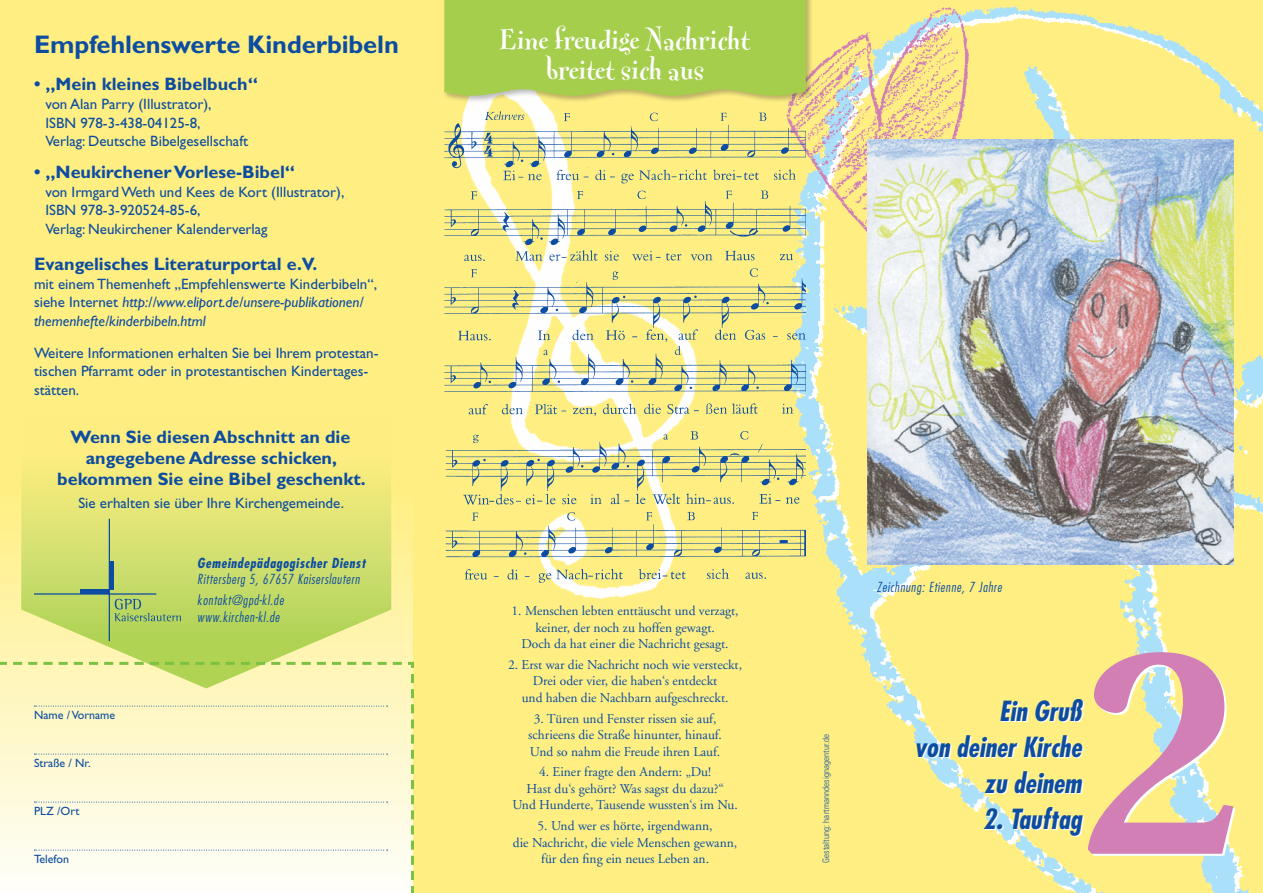
<style>
.page{position:relative;width:1263px;height:893px;background:#ffef83}
.page>*{position:absolute;margin:0;border:0;box-sizing:border-box;transform-origin:0 0}
.t1{font:700 30px "Fontesque";color:#fff}
.t2{font:italic 700 condensed 27px "Futura";color:#0d4da1}
.t3{font:700 25.5px "Gill Sans";letter-spacing:-.005em;color:#0d4da1}
.t4{font:700 18px/21px "Gill Sans";color:#0d4da1;text-align:center}
.t5{font:15px/18.8px "Gill Sans";color:#0d4da1}
.t6{font:italic 15px/18.8px "Gill Sans";color:#0d4da1}
.t7{font:13.5px/16.5px "Adobe Garamond";color:#0d4da1;text-align:center}
.t8{font:italic 300 condensed 13.5px/16.5px "Futura";letter-spacing:.05em;color:#0d4da1}
.t9{font:12px "Gill Sans";color:#0d4da1}
.t10{font:300 condensed 9px "Univers";letter-spacing:.01em;color:#0d4da1}
.s1{font-style:normal}
.s2{font-weight:700}
</style>
<div class="page">
<img style="left:806px;top:6px;width:457px;height:887px">
<svg style="left:21px;top:477px;width:370px;height:183px;background:#d5e072"></svg>
<svg style="left:0;top:660px;width:414px;height:233px;background:#fbf8d4"></svg>
<img style="left:787px;top:6px;width:200px;height:346px">
<img style="left:867px;top:139px;width:366px;height:426px">
<hr style="left:34px;top:593px;width:122px;height:2px;background:#0d4da1">
<hr style="left:109px;top:519px;width:1px;height:122px;background:#0d4da1">
<div style="left:81px;top:589px;width:28px;height:5px;background:#0d4da1"></div>
<div style="left:109px;top:561px;width:5px;height:28px;background:#0d4da1"></div>
<svg style="left:114px;top:599px;width:67px;height:22px"></svg>
<svg style="left:34px;top:706px;width:354px;height:1px"></svg>
<svg style="left:34px;top:754px;width:354px;height:1px"></svg>
<svg style="left:34px;top:802px;width:354px;height:1px"></svg>
<svg style="left:34px;top:850px;width:354px;height:1px"></svg>
<svg style="left:1088px;top:652px;width:147px;height:204px"></svg>
<img style="left:391px;top:103px;width:266px;height:539px">
<img style="left:444px;top:111px;width:362px;height:475px">
<div style="left:443px;top:0;width:370px;height:103px;background:#231f20;opacity:.3"></div>
<div style="left:444px;top:0;width:362px;height:96px;background:#a4ce4c"></div>
<p class="t3" style="left:34px;top:29px;width:366px">Empfehlenswerte Kinderbibeln</p>
<p class="t4" style="left:34px;top:73px;width:225px">• „Mein kleines Bibelbuch“</p>
<p class="t5" style="left:45px;top:94px;width:204px">von Alan Parry (Illustrator),<br>ISBN 978-3-438-04125-8,<br>Verlag: Deutsche Bibelgesellschaft</p>
<p class="t4" style="left:34px;top:161px;width:262px">• „Neukirchener Vorlese-Bibel“</p>
<p class="t5" style="left:45px;top:182px;width:300px">von Irmgard Weth und Kees de Kort (Illustrator),<br>ISBN 978-3-920524-85-6,<br>Verlag: Neukirchener Kalenderverlag</p>
<p class="t4" style="left:34px;top:253px;width:285px">Evangelisches Literaturportal e.V.</p>
<p class="t6" style="left:34px;top:274px;width:345px"><span class="s1">mit einem Themenheft „Empfehlenswerte Kinderbibeln“, siehe Internet</span> http://www.eliport.de/unsere-publikationen/ themenhefte/kinderbibeln.html</p>
<p class="t5" style="left:34px;top:343px;width:345px">Weitere Informationen erhalten Sie bei Ihrem protestan&shy;tischen Pfarramt oder in protestantischen Kindertages&shy;stätten.</p>
<p class="t4" style="left:57px;top:426px;width:310px">Wenn Sie diesen Abschnitt an die angegebene Adresse schicken, bekommen Sie eine Bibel geschenkt.</p>
<p class="t5" style="left:78px;top:494px;width:267px">Sie erhalten sie über Ihre Kirchengemeinde.</p>
<p class="t9" style="left:34px;top:708px;width:83px">Name / Vorname</p>
<p class="t9" style="left:34px;top:756px;width:58px">Straße / Nr.</p>
<p class="t9" style="left:34px;top:804px;width:47px">PLZ /Ort</p>
<p class="t9" style="left:34px;top:852px;width:37px">Telefon</p>
<p class="t8" style="left:197px;top:554px;width:170px"><span class="s2">Gemeindepädagogischer Dienst<br></span>Rittersberg 5, 67657 Kaiserslautern</p>
<p class="t8" style="left:197px;top:592px;width:88px">kontakt@gpd-kl.de www.kirchen-kl.de</p>
<p class="t1" style="left:499px;top:25px;width:253px">Eine freudige Nachricht</p>
<p class="t1" style="left:545px;top:55px;width:161px">breitet sich aus</p>
<p class="t7" style="left:511px;top:603px;width:229px">1. Menschen lebten enttäuscht und verzagt, keiner, der noch zu hoffen gewagt.<br>Doch da hat einer die Nachricht gesagt.</p>
<p class="t7" style="left:508px;top:657px;width:236px">2. Erst war die Nachricht noch wie versteckt,<br>Drei oder vier, die haben‘s entdeckt<br>und haben die Nachbarn aufgeschreckt.</p>
<p class="t7" style="left:528px;top:710px;width:195px">3. Türen und Fenster rissen sie auf, schrieens die Straße hinunter, hinauf.<br>Und so nahm die Freude ihren Lauf.</p>
<p class="t7" style="left:512px;top:764px;width:227px">4. Einer fragte den Andern: „Du!<br>Hast du‘s gehört? Was sagst du dazu?“<br>Und Hunderte, Tausende wussten‘s im Nu.</p>
<p class="t7" style="left:513px;top:818px;width:226px">5. Und wer es hörte, irgendwann,<br>die Nachricht, die viele Menschen gewann, für den fing ein neues Leben an.</p>
<p class="t10" style="left:821px;top:863px;width:131px;rotate:-90deg">Gestaltung: hartmanndesignagentur.de</p>
<p class="t8" style="left:877px;top:579px;width:126px">Zeichnung: Etienne, 7 Jahre</p>
<p class="t2" style="left:999px;top:694px;width:84px">Ein Gruß</p>
<p class="t2" style="left:914px;top:730px;width:169px">von deiner Kirche</p>
<p class="t2" style="left:984px;top:766px;width:99px">zu deinem</p>
<p class="t2" style="left:983px;top:802px;width:100px">2. Tauftag</p>
</div>
